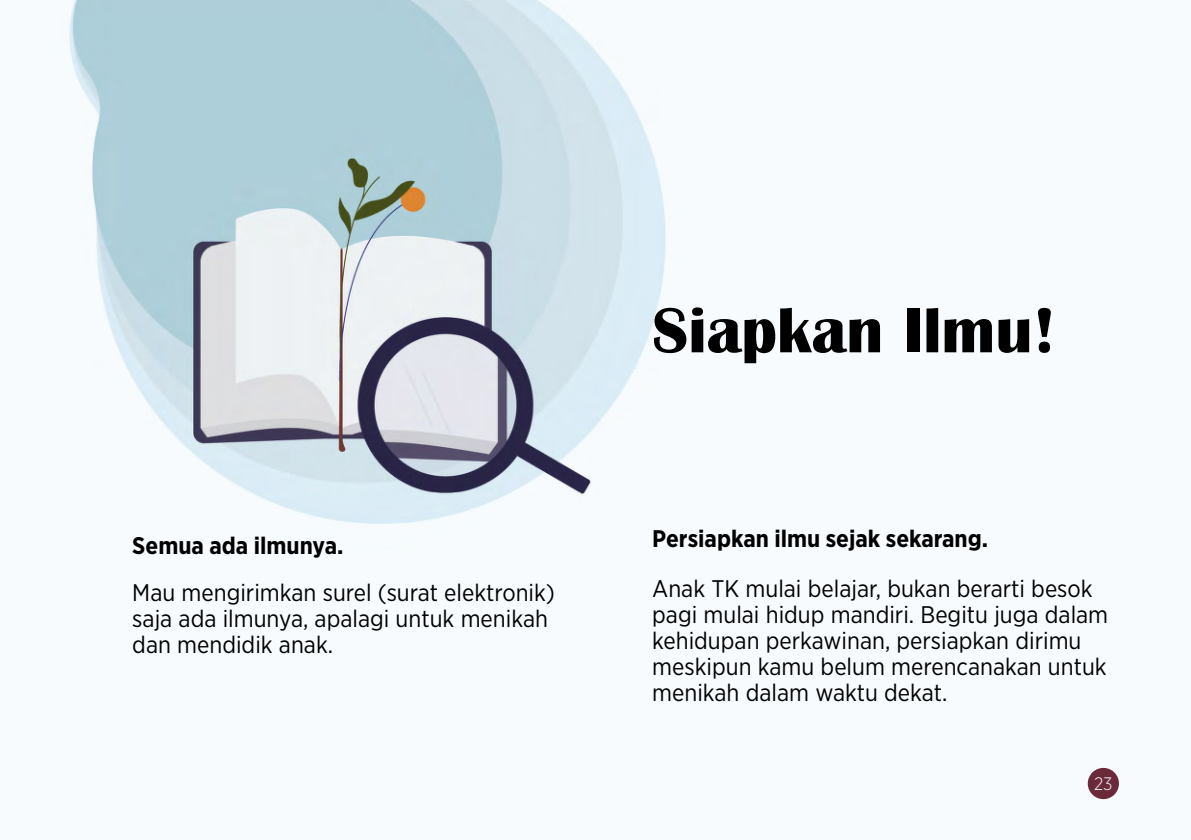
<style>
.page{position:relative;width:1191px;height:840px;background:#fff}
.page>*{position:absolute;margin:0;border:0;box-sizing:border-box;transform-origin:0 0}
.t1{font:700 65.6px "Britannic";color:#000}
.t2{font:24px/26px "Gotham Narrow";color:#000}
.t3{font:700 24px "Gotham Narrow";color:#000}
.t4{font:300 18px "Gotham Narrow";color:#fff}
</style>
<div class="page">
<div style="left:0;top:0;width:1191px;height:839px;background:#f7fbfd"></div>
<img style="left:69px;top:0;width:597px;height:524px">
<h1 class="t1" style="left:652px;top:293px;width:405px">Siapkan Ilmu!</h1>
<p class="t3" style="left:132px;top:529px;width:213px">Semua ada ilmunya.</p>
<p class="t3" style="left:652px;top:523px;width:337px">Persiapkan ilmu sejak sekarang.</p>
<p class="t2" style="left:652px;top:575px;width:457px">Anak TK mulai belajar, bukan berarti besok pagi mulai hidup mandiri. Begitu juga dalam kehidupan perkawinan, persiapkan dirimu meskipun kamu belum merencanakan untuk menikah dalam waktu dekat.</p>
<p class="t2" style="left:132px;top:578px;width:424px">Mau mengirimkan surel (surat elektronik) saja ada ilmunya, apalagi untuk menikah dan mendidik anak.</p>
<p class="t4" style="left:1094px;top:771px;width:20px">23</p>
</div>
